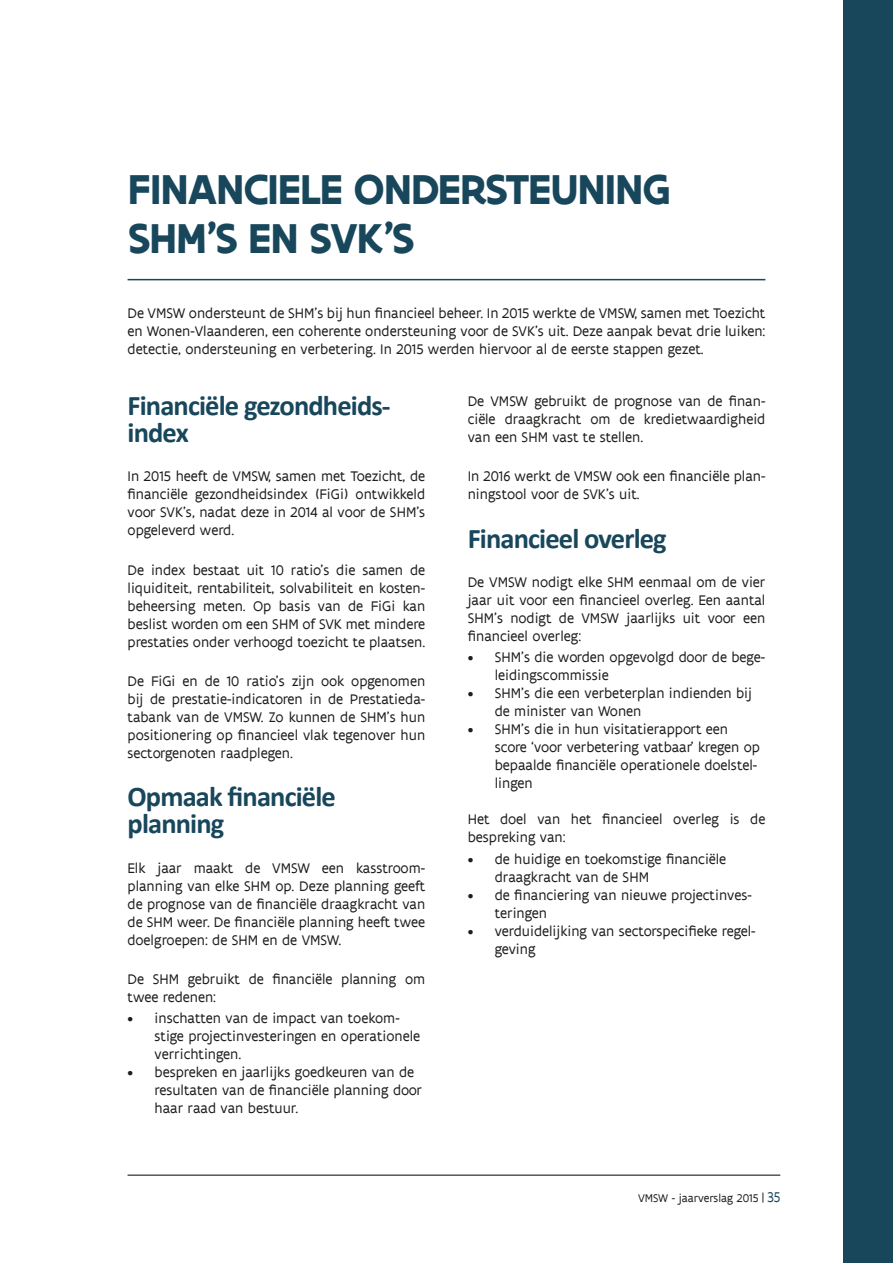
<style>
.page{position:relative;width:893px;height:1263px;background:#fff}
.page>*{position:absolute;margin:0;border:0;box-sizing:border-box;transform-origin:0 0}
.t1{font:700 45px/49.5px "Flanders Art Sans";letter-spacing:-.025em;color:#18475c;scale:.95 1}
.t2{font:700 28.5px/27px "Calibri";letter-spacing:-.03em;color:#18475c}
.t3{font:15px/18px "Flanders Art Sans";color:#1d1d1b}
.t4{font:12px "Flanders Art Sans";color:#1d1d1b}
.s1{font-size:15.15px;color:#18475c}
</style>
<div class="page">
<hr style="left:128px;top:1175px;width:652px;height:1px;background:#000">
<hr style="left:128px;top:279px;width:637px;height:1px;background:#18475c">
<div style="left:843px;top:0;width:50px;height:1263px;background:#18475c"></div>
<h1 class="t1" style="left:128px;top:165px;width:573px">FINANCIELE ONDERSTEUNING<br>SHM’S EN SVK'S</h1>
<p class="t3" style="left:128px;top:304px;width:639px;text-align:justify">De VMSW ondersteunt de SHM’s bij hun financieel beheer. In 2015 werkte de VMSW, samen met Toezicht en Wonen-Vlaanderen, een coherente ondersteuning voor de SVK's uit. Deze aanpak bevat drie luiken: detectie, ondersteuning en verbetering. In 2015 werden hiervoor al de eerste stappen gezet.</p>
<h2 class="t2" style="left:128px;top:391px;width:265px">Financiële gezondheids&shy;index</h2>
<p class="t3" style="left:128px;top:468px;width:299px;text-align:justify">In 2015 heeft de VMSW, samen met Toezicht, de financiële gezondheidsindex (FiGi) ontwikkeld voor SVK’s, nadat deze in 2014 al voor de SHM’s opgeleverd werd.</p>
<p class="t3" style="left:128px;top:561px;width:299px;text-align:justify">De index bestaat uit 10 ratio’s die samen de liquiditeit, rentabiliteit, solvabiliteit en kosten&shy;beheersing meten. Op basis van de FiGi kan beslist worden om een SHM of SVK met mindere prestaties onder verhoogd toezicht te plaatsen.</p>
<p class="t3" style="left:128px;top:672px;width:299px;text-align:justify">De FiGi en de 10 ratio’s zijn ook opgenomen bij de prestatie-indicatoren in de Prestatieda&shy;tabank van de VMSW. Zo kunnen de SHM’s hun positionering op financieel vlak tegenover hun sectorgenoten raadplegen.</p>
<h2 class="t2" style="left:128px;top:782px;width:210px">Opmaak financiële planning</h2>
<p class="t3" style="left:128px;top:859px;width:299px;text-align:justify">Elk jaar maakt de VMSW een kasstroom&shy;planning van elke SHM op. Deze planning geeft de prognose van de financiële draagkracht van de SHM weer. De financiële planning heeft twee doelgroepen: de SHM en de VMSW.</p>
<p class="t3" style="left:128px;top:970px;width:299px">De SHM gebruikt de financiële planning om twee redenen:</p>
<p class="t3" style="left:155px;top:1009px;width:267px;text-indent:-27px">• inschatten van de impact van toekom&shy;stige projectinvesteringen en operationele verrichtingen.</p>
<p class="t3" style="left:155px;top:1063px;width:269px;text-indent:-27px">• bespreken en jaarlijks goedkeuren van de resultaten van de financiële planning door haar raad van bestuur.</p>
<p class="t3" style="left:468px;top:392px;width:299px;text-align:justify">De VMSW gebruikt de prognose van de finan&shy;ciële draagkracht om de kredietwaardigheid van een SHM vast te stellen.</p>
<p class="t3" style="left:468px;top:468px;width:299px">In 2016 werkt de VMSW ook een financiële plan&shy;ningstool voor de SVK’s uit.</p>
<h2 class="t2" style="left:468px;top:524px;width:201px">Financieel overleg</h2>
<p class="t3" style="left:468px;top:573px;width:299px;text-align:justify">De VMSW nodigt elke SHM eenmaal om de vier jaar uit voor een financieel overleg. Een aantal SHM’s nodigt de VMSW jaarlijks uit voor een financieel overleg:</p>
<p class="t3" style="left:495px;top:649px;width:272px;text-indent:-27px">• SHM’s die worden opgevolgd door de bege&shy;leidingscommissie</p>
<p class="t3" style="left:495px;top:685px;width:259px;text-indent:-27px">• SHM’s die een verbeterplan indienden bij de minister van Wonen</p>
<p class="t3" style="left:495px;top:721px;width:267px;text-indent:-27px">• SHM’s die in hun visitatierapport een score ‘voor verbetering vatbaar’ kregen op bepaalde financiële operationele doelstel&shy;lingen</p>
<p class="t3" style="left:468px;top:811px;width:299px">Het doel van het financieel overleg is de bespreking van:</p>
<p class="t3" style="left:495px;top:850px;width:233px;text-indent:-27px">• de huidige en toekomstige financiële draagkracht van de SHM</p>
<p class="t3" style="left:495px;top:886px;width:259px;text-indent:-27px">• de financiering van nieuwe projectinves&shy;teringen</p>
<p class="t3" style="left:495px;top:922px;width:262px;text-indent:-27px">• verduidelijking van sectorspecifieke regel&shy;geving</p>
<p class="t4" style="left:638px;top:1191px;width:144px">VMSW - jaarverslag 2015 | <span class="s1">35</span></p>
</div>
